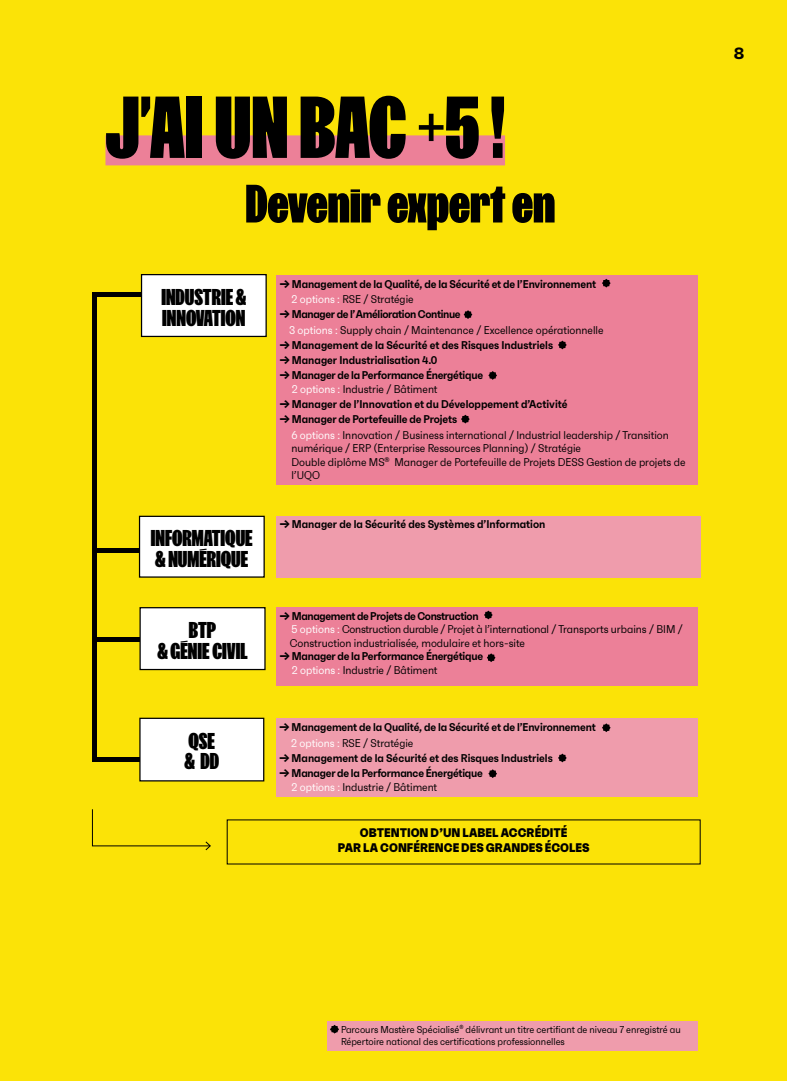
<style>
.page{position:relative;width:787px;height:1081px;background:#fbe307}
.page>*{position:absolute;margin:0;border:0;box-sizing:border-box;transform-origin:0 0}
.t1{font:900 81.25px "FK Screamer";letter-spacing:.005em;color:#000}
.t2{font:900 50px "FK Screamer";color:#000}
.t3{font:900 21.25px/21.2px "FK Screamer";color:#000}
.t4{font:700 16.25px "Faktum";color:#000}
.t5{font:800 12.5px/15px "Faktum Con";color:#000;text-align:center}
.t6{font:600 11.25px/13.5px "Faktum Con";letter-spacing:-.01em;color:#000}
.t7{font:11.25px/13.5px "Faktum Con";color:#000}
.t8{font:10px/12px "Faktum Con";color:#000}
.s1{font-weight:700}
.s2{font-weight:400;color:#fff}
.s3{font-weight:400}
.s4{font-weight:600}
.s5{color:#fff}
</style>
<div class="page">
<div style="left:105px;top:135px;width:400px;height:30px;background:#ec8098"></div>
<div style="left:97px;top:757px;width:118px;height:5px;background:#000"></div>
<hr style="left:93px;top:637px;width:122px;height:4px;background:#000">
<div style="left:93px;top:548px;width:122px;height:5px;background:#000"></div>
<div style="left:93px;top:292px;width:122px;height:5px;background:#000"></div>
<div style="left:141px;top:275px;width:125px;height:61px;background:#fff"></div>
<div style="left:141px;top:274px;width:126px;height:63px;border:1px solid #000"></div>
<div style="left:139px;top:516px;width:125px;height:61px;background:#fff"></div>
<div style="left:139px;top:516px;width:126px;height:62px;border:1px solid #000"></div>
<div style="left:276px;top:516px;width:424px;height:62px;background:#ef9cac"></div>
<div style="left:276px;top:275px;width:421px;height:209px;background:#ec8098"></div>
<div style="left:327px;top:1021px;width:370px;height:29px;background:#ef9cac"></div>
<svg style="left:92px;top:809px;width:119px;height:42px"></svg>
<div style="left:92px;top:292px;width:5px;height:470px;background:#000"></div>
<svg style="left:558px;top:341px;width:8px;height:8px"></svg>
<svg style="left:488px;top:371px;width:9px;height:9px"></svg>
<svg style="left:463px;top:310px;width:9px;height:9px"></svg>
<svg style="left:461px;top:415px;width:8px;height:8px"></svg>
<svg style="left:602px;top:279px;width:8px;height:8px"></svg>
<div style="left:140px;top:608px;width:125px;height:61px;background:#fff"></div>
<div style="left:139px;top:607px;width:126px;height:63px;border:1px solid #000"></div>
<div style="left:276px;top:607px;width:421px;height:78px;background:#ec8098"></div>
<svg style="left:487px;top:653px;width:8px;height:9px"></svg>
<svg style="left:484px;top:610px;width:8px;height:9px"></svg>
<div style="left:276px;top:719px;width:421px;height:78px;background:#ef9cac"></div>
<div style="left:140px;top:718px;width:124px;height:63px;background:#fff"></div>
<div style="left:139px;top:718px;width:125px;height:63px;border:1px solid #000"></div>
<svg style="left:602px;top:723px;width:8px;height:9px"></svg>
<svg style="left:558px;top:753px;width:8px;height:9px"></svg>
<svg style="left:488px;top:769px;width:9px;height:9px"></svg>
<svg style="left:330px;top:1025px;width:9px;height:8px"></svg>
<h1 class="t1" style="left:105px;top:76px;width:401px">J’AI UN BAC +5 !</h1>
<h2 class="t2" style="left:245px;top:172px;width:311px">Devenir expert en</h2>
<h3 class="t3" style="left:161px;top:285px;width:86px">INDUSTRIE &amp;<br>INNOVATION</h3>
<h3 class="t3" style="left:151px;top:526px;width:103px">INFORMATIQUE &amp; NUMÉRIQUE</h3>
<p class="t6" style="left:291px;top:276px;width:306px;line-height:15.2px;text-indent:-12px"><span class="s1">→</span> Management de la Qualité, de la Sécurité et de l’Environnement<br><span class="s2">2 options :</span> <span class="s3">RSE / Stratégie</span></p>
<p class="t7" style="left:289px;top:307px;width:316px;line-height:15.2px;text-indent:-9px"><span class="s1">→</span> <span class="s4">Manager de l’ Amélioration Continue<br></span><span class="s5">3 options :</span> Supply chain / Maintenance / Excellence opérationnelle</p>
<p class="t6" style="left:280px;top:338px;width:275px"><span class="s1">→</span> Management de la Sécurité et des Risques Industriels</p>
<p class="t6" style="left:280px;top:353px;width:159px"><span class="s1">→</span> Manager Industrialisation 4.0</p>
<p class="t6" style="left:292px;top:368px;width:193px;text-indent:-12px"><span class="s1">→</span> Manager de la Performance Énergétique<br><span class="s2">2 options :</span> <span class="s3">Industrie / Bâtiment</span></p>
<p class="t6" style="left:280px;top:397px;width:289px"><span class="s1">→</span> Manager de l’Innovation et du Développement d’Activité</p>
<p class="t7" style="left:291px;top:412px;width:379px;line-height:15.2px;text-indent:-12px"><span class="s1">→</span> <span class="s4">Manager de Portefeuille de Projets<br></span><span class="s5">6 options :</span> Innovation / Business international / Industrial leadership / Transition</p>
<p class="t7" style="left:291px;top:441px;width:395px">numérique / ERP (Enterprise Ressources Planning) / Stratégie<br>Double diplôme MS<sup>®</sup> Manager de Portefeuille de Projets DESS Gestion de projets de l’UQO</p>
<p class="t6" style="left:280px;top:517px;width:267px"><span class="s1">→</span> Manager de la Sécurité des Systèmes d’Information</p>
<h3 class="t3" style="left:157px;top:618px;width:92px;text-align:center">BTP<br>&amp; GÉNIE CIVIL</h3>
<p class="t7" style="left:290px;top:609px;width:394px;text-indent:-10px"><span class="s1">→</span> <span class="s4">Management de Projets de Construction<br></span><span class="s5">5 options :</span> Construction durable / Projet à l’international / Transports urbains / BIM /<br>Construction industrialisée, modulaire et hors-site</p>
<p class="t6" style="left:292px;top:649px;width:193px;text-indent:-12px"><span class="s1">→</span> Manager de la Performance Énergétique<br><span class="s2">2 options :</span> <span class="s3">Industrie / Bâtiment</span></p>
<h3 class="t3" style="left:185px;top:730px;width:36px;line-height:20px">QSE &amp; DD</h3>
<p class="t6" style="left:291px;top:720px;width:306px;line-height:15.2px;text-indent:-12px"><span class="s1">→</span> Management de la Qualité, de la Sécurité et de l’Environnement<br><span class="s2">2 options :</span> <span class="s3">RSE / Stratégie</span></p>
<p class="t6" style="left:279px;top:751px;width:275px"><span class="s1">→</span> Management de la Sécurité et des Risques Industriels</p>
<p class="t6" style="left:292px;top:766px;width:193px;text-indent:-12px"><span class="s1">→</span> Manager de la Performance Énergétique<br><span class="s2">2 options :</span> <span class="s3">Industrie / Bâtiment</span></p>
<p class="t5" style="left:338px;top:825px;width:253px">OBTENTION D’UN LABEL ACCRÉDITÉ<br>PAR LA CONFÉRENCE DES GRANDES ÉCOLES</p>
<h3 class="t4" style="left:733px;top:43px;width:12px">8</h3>
<p class="t8" style="left:341px;top:1023px;width:341px;text-indent:-11px"><span class="s1">→</span> Parcours Mastère Spécialisé<sup>®</sup> délivrant un titre certifiant de niveau 7 enregistré au<br>Répertoire national des certifications professionnelles</p>
</div>
